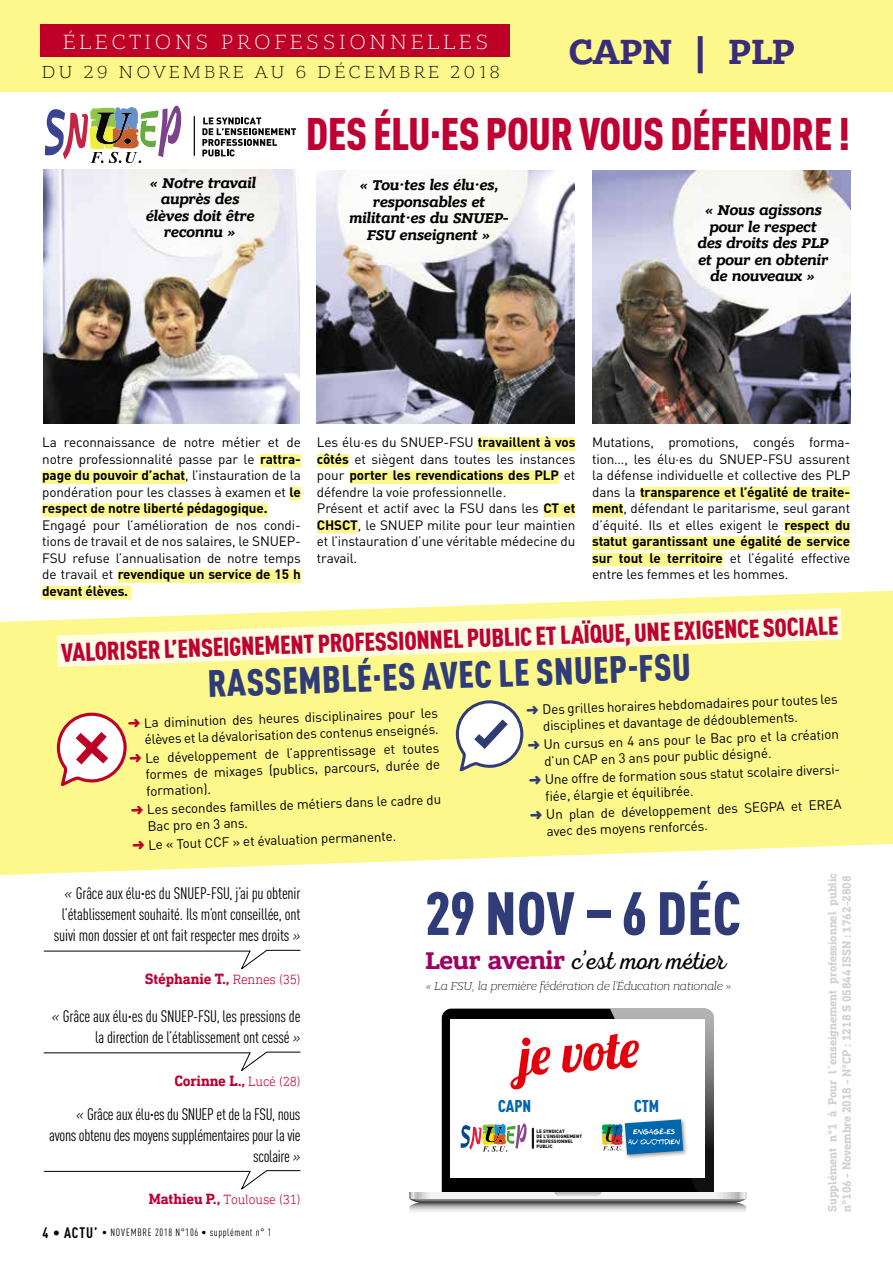
<style>
.page{position:relative;width:893px;height:1263px;background:#fff}
.page>*{position:absolute;margin:0;border:0;box-sizing:border-box;transform-origin:0 0}
.t1{font:900 condensed 60px "DIN Pro";letter-spacing:.01em;color:#2f3c78}
.t2{font:52.95px "Lobster 1.4";color:#e3000b}
.t3{font:900 condensed 45px "DIN Pro";letter-spacing:-.01em;color:#be0033}
.t4{font:900 condensed 37.5px "DIN Pro";color:#2f3c78}
.t5{font:700 37.2px "Bandera Pro";letter-spacing:-.01em;color:#392d7a}
.t6{font:300 25.65px "Nexa Script";letter-spacing:-.01em;color:#000}
.t7{font:900 condensed 25.5px "DIN Pro";color:#be0033}
.t8{font:300 21.9px "Bandera Pro";letter-spacing:.17em;color:#fff}
.t9{font:300 18.6px "Bandera Pro";letter-spacing:.17em;color:#000}
.t10{font:900 condensed 16.8px "DIN Pro";color:#0066ae}
.t11{font:condensed 16.5px/21px "DIN Pro";letter-spacing:-.01em;color:#000;text-align:right}
.t12{font:italic 700 15px/16.5px "Bandera Pro";color:#000;text-align:center}
.t13{font:700 15px "DIN Next Slab Pro";letter-spacing:-.01em;color:#be0033}
.t14{font:13.5px/16.5px "DIN Pro";letter-spacing:-.01em;color:#000}
.t15{font:300 13.5px "DIN Next Slab Pro";letter-spacing:-.01em;color:#be0033}
.t16{font:700 12px/14.2px "DIN Next Slab Pro";letter-spacing:-.01em;color:#d0cfd5}
.t17{font:italic 300 12px "Bandera Pro";letter-spacing:-.01em;color:#000}
.t18{font:condensed 10.5px "DIN Pro";letter-spacing:.06em;color:#000}
.t19{font:900 4.8px/5.2px "DIN Pro";color:#181716}
.s1{font-weight:700}
.s2{color:#2f3c78}
.s3{color:#be0027}
.s4{font-family:"DIN Next Slab Pro";font-weight:300;font-style:italic;font-stretch:normal}
.s5{font-weight:300;font-size:13.5px}
.s6{font-weight:700;font-size:15px}
.s7{font-family:"Bandera Pro";font-weight:700;color:#a00063}
</style>
<div class="page">
<div style="left:0;top:0;width:893px;height:91px;background:#fcf88c"></div>
<svg style="left:43px;top:949px;width:258px;height:21px"></svg>
<svg style="left:43px;top:1051px;width:258px;height:20px"></svg>
<svg style="left:43px;top:1170px;width:258px;height:20px"></svg>
<img style="left:317px;top:170px;width:258px;height:253px">
<img style="left:592px;top:170px;width:258px;height:253px">
<div style="left:260px;top:454px;width:41px;height:13px;background:#fcf88c"></div>
<div style="left:42px;top:470px;width:143px;height:14px;background:#fcf88c"></div>
<div style="left:289px;top:487px;width:12px;height:13px;background:#fcf88c"></div>
<div style="left:42px;top:503px;width:226px;height:14px;background:#fcf88c"></div>
<div style="left:118px;top:569px;width:183px;height:14px;background:#fcf88c"></div>
<div style="left:42px;top:586px;width:89px;height:13px;background:#fcf88c"></div>
<div style="left:478px;top:437px;width:97px;height:14px;background:#fcf88c"></div>
<div style="left:317px;top:454px;width:32px;height:13px;background:#fcf88c"></div>
<div style="left:349px;top:470px;width:210px;height:14px;background:#fcf88c"></div>
<div style="left:543px;top:503px;width:32px;height:14px;background:#fcf88c"></div>
<div style="left:317px;top:520px;width:41px;height:13px;background:#fcf88c"></div>
<div style="left:640px;top:487px;width:210px;height:13px;background:#fcf88c"></div>
<div style="left:592px;top:503px;width:31px;height:14px;background:#fcf88c"></div>
<div style="left:784px;top:520px;width:66px;height:13px;background:#fcf88c"></div>
<div style="left:592px;top:536px;width:258px;height:14px;background:#fcf88c"></div>
<div style="left:592px;top:553px;width:131px;height:13px;background:#fcf88c"></div>
<img style="left:44px;top:170px;width:255px;height:253px">
<svg style="left:0;top:591px;width:893px;height:284px;background:#fcf896"></svg>
<svg style="left:25px;top:591px;width:849px;height:93px"></svg>
<svg style="left:454px;top:698px;width:71px;height:73px"></svg>
<svg style="left:57px;top:710px;width:71px;height:75px"></svg>
<div style="left:41px;top:24px;width:469px;height:33px;background:#be0027"></div>
<svg style="left:409px;top:1008px;width:337px;height:204px"></svg>
<hr style="left:194px;top:117px;width:1px;height:38px;background:#080808">
<svg style="left:202px;top:117px;width:94px;height:39px"></svg>
<svg style="left:45px;top:105px;width:136px;height:58px"></svg>
<h3 class="t8" style="left:63px;top:28px;width:427px">ÉLECTIONS PROFESSIONNELLES</h3>
<h3 class="t9" style="left:42px;top:60px;width:460px">DU 29 NOVEMBRE AU 6 DÉCEMBRE 2018</h3>
<h3 class="t5" style="left:568px;top:29px;width:228px">CAPN | PLP</h3>
<h3 class="t3" style="left:306px;top:99px;width:546px">DES ÉLU.ES POUR VOUS DÉFENDRE !</h3>
<p class="t12" style="left:146px;top:175px;width:111px">« Notre travail auprès des élèves doit être reconnu »</p>
<p class="t12" style="left:349px;top:178px;width:161px">« Tou∙tes les élu∙es, responsables et militant·es du SNUEP-<br>FSU enseignent »</p>
<p class="t12" style="left:697px;top:202px;width:133px">« Nous agissons pour le respect des droits des PLP et pour en obtenir de nouveaux »</p>
<p class="t14" style="left:42px;top:433px;width:260px;text-align:justify">La reconnaissance de notre métier et de notre professionnalité passe par le <span class="s1">rattra&shy;page du pouvoir d’achat</span>, l’instauration de la pondération pour les classes à examen et <span class="s1">le respect de notre liberté pédagogique.</span></p>
<p class="t14" style="left:42px;top:515px;width:260px;text-align:justify">Engagé pour l’amélioration de nos condi&shy;tions de travail et de nos salaires, le SNUEP-FSU refuse l’annualisation de notre temps de travail et <span class="s1">revendique un service de 15 h devant élèves.</span></p>
<p class="t14" style="left:317px;top:433px;width:260px">Les élu·es du SNUEP-FSU <span class="s1">travaillent à vos côtés</span> et siègent dans toutes les instances pour <span class="s1">porter les revendications des PLP</span> et défendre la voie professionnelle.<br>Présent et actif avec la FSU dans les <span class="s1">CT et CHSCT</span>, le SNUEP milite pour leur maintien et l’instauration d’une véritable médecine du travail.</p>
<p class="t14" style="left:592px;top:433px;width:259px;text-align:justify">Mutations, promotions, congés forma&shy;tion…, les élu·es du SNUEP-FSU assurent la défense individuelle et collective des PLP dans la <span class="s1">transparence et l’égalité de traite&shy;ment</span>, défendant le paritarisme, seul garant d’équité. Ils et elles exigent le <span class="s1">respect du statut garantissant une égalité de service sur tout le territoire</span> et l’égalité effective entre les femmes et les hommes.</p>
<h3 class="t7" style="left:60px;top:633px;width:779px;rotate:-2deg">VALORISER L’ENSEIGNEMENT PROFESSIONNEL PUBLIC ET LAÏQUE, UNE EXIGENCE SOCIALE</h3>
<h3 class="t4" style="left:207px;top:654px;width:485px;rotate:-2deg">RASSEMBLÉ.ES AVEC LE SNUEP-FSU</h3>
<p class="t14" style="left:542px;top:700px;width:297px;text-indent:-16px;rotate:-2deg"><span class="s2">➜</span> Des grilles horaires hebdomadaires pour toutes les disciplines et davantage de dédoublements.</p>
<p class="t14" style="left:543px;top:735px;width:297px;text-indent:-16px;rotate:-2deg"><span class="s2">➜</span> Un cursus en 4 ans pour le Bac pro et la création d’un CAP en 3 ans pour public désigné.</p>
<p class="t14" style="left:544px;top:770px;width:298px;text-indent:-16px;rotate:-2deg"><span class="s2">➜</span> Une offre de formation sous statut scolaire diversi&shy;fiée, élargie et équilibrée.</p>
<p class="t14" style="left:546px;top:805px;width:297px;text-indent:-16px;rotate:-2deg"><span class="s2">➜</span> Un plan de développement des SEGPA et EREA avec des moyens renforcés.</p>
<p class="t14" style="left:128px;top:714px;width:312px;text-align:right;rotate:-2deg"><span class="s3">➜</span> La diminution des heures disciplinaires pour les élèves et la dévalorisation des contenus enseignés.</p>
<p class="t14" style="left:145px;top:748px;width:296px;text-align:justify;text-indent:-16px;rotate:-2deg"><span class="s3">➜</span> Le développement de l’apprentissage et toutes formes de mixages (publics, parcours, durée de formation).</p>
<p class="t14" style="left:147px;top:800px;width:296px;text-indent:-16px;rotate:-2deg"><span class="s3">➜</span> Les secondes familles de métiers dans le cadre du<br>Bac pro en 3 ans.</p>
<p class="t14" style="left:132px;top:836px;width:266px;rotate:-2deg"><span class="s3">➜</span> Le « Tout CCF » et évaluation permanente.</p>
<p class="t11" style="left:54px;top:882px;width:248px"><span class="s4">«</span> Grâce aux élu·es du SNUEP-FSU, j’ai pu obtenir l’établissement souhaité. Ils m’ont conseillée, ont suivi mon dossier et ont fait respecter mes droits <span class="s4">»</span></p>
<p class="t13" style="left:145px;top:970px;width:157px">Stéphanie T., <span class="s5">Rennes (35)</span></p>
<p class="t11" style="left:51px;top:1004px;width:251px"><span class="s4">«</span> Grâce aux élu·es du SNUEP-FSU, les pressions de la direction de l’établissement ont cessé <span class="s4">»</span></p>
<p class="t13" style="left:174px;top:1072px;width:128px">Corinne L., <span class="s5">Lucé (28)</span></p>
<p class="t11" style="left:49px;top:1102px;width:253px"><span class="s4">«</span> Grâce aux élu·es du SNUEP et de la FSU, nous avons obtenu des moyens supplémentaires pour la vie scolaire <span class="s4">»</span></p>
<p class="t15" style="left:149px;top:1192px;width:153px"><span class="s6">Mathieu P.,</span> Toulouse (31)</p>
<p class="t18" style="left:43px;top:1225px;width:230px"><span class="s6">4 • ACTU’</span> • NOVEMBRE 2018 N°106 • supplément n° 1</p>
<h1 class="t1" style="left:425px;top:867px;width:318px">29 NOV – 6 DÉC</h1>
<h3 class="t6" style="left:425px;top:945px;width:303px"><span class="s7">Leur avenir</span> c’est mon métier</h3>
<p class="t17" style="left:425px;top:979px;width:308px">« La FSU, la première fédération de l’Éducation nationale »</p>
<h2 class="t2" style="left:517px;top:1023px;width:122px;rotate:-4deg">je vote</h2>
<p class="t10" style="left:498px;top:1093px;width:35px">CAPN</p>
<p class="t10" style="left:634px;top:1093px;width:26px">CTM</p>
<p class="t19" style="left:536px;top:1127px;width:47px">LE SYNDICAT<br>DE L’ENSEIGNEMENT<br>PROFESSIONNEL<br>PUBLIC</p>
<p class="t16" style="left:825px;top:1212px;width:341px;rotate:-90deg">Supplément n°1 à Pour l´enseignement professionnel public n°106 - Novembre 2018 - N°CP : 1218 S 05844 ISSN : 1762-2808</p>
</div>
